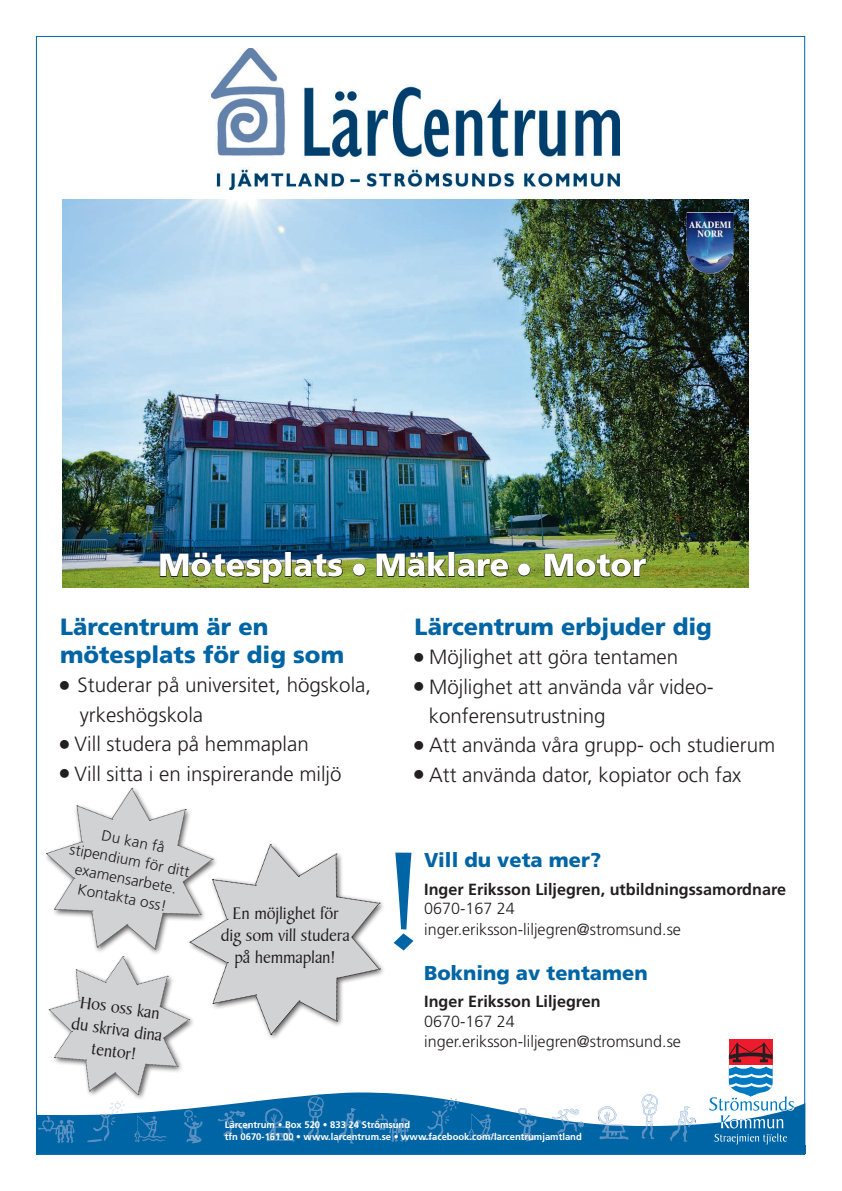
<style>
.page{position:relative;width:842px;height:1191px;background:#fff}
.page>*{position:absolute;margin:0;border:0;box-sizing:border-box;transform-origin:0 0}
.t1{font:149.8px "Baker Signet BT";color:#0065a4}
.t2{font:900 32px "Frutiger LT";color:#fff}
.t3{font:900 23.5px/28.2px "Frutiger LT";color:#0065a4}
.t4{font:300 20.6px/29.4px "Frutiger LT";color:#231f20}
.t5{font:900 20px "Frutiger LT";color:#0065a4}
.t6{font:18px/22.1px "Baker Signet BT";color:#231f20;text-align:center}
.t7{font:300 16.2px/21.1px "Frutiger LT";color:#231f20}
.t8{font:700 16.2px "Frutiger LT";color:#231f20}
.t9{font:300 15px/19px "Frutiger LT";color:#231f20;text-align:center}
.t10{font:700 9.6px/11.5px "Frutiger LT";color:#fff}
</style>
<div class="page">
<svg style="left:36px;top:1091px;width:769px;height:53px;fill:#0065a4"></svg>
<img style="left:183px;top:1109px;width:22px;height:34px">
<img style="left:217px;top:1110px;width:35px;height:27px">
<img style="left:264px;top:1108px;width:31px;height:34px">
<img style="left:87px;top:1100px;width:38px;height:42px">
<img style="left:307px;top:1097px;width:18px;height:44px">
<img style="left:38px;top:1115px;width:37px;height:29px">
<img style="left:336px;top:1107px;width:25px;height:37px">
<img style="left:134px;top:1115px;width:34px;height:28px">
<img style="left:516px;top:1115px;width:23px;height:26px">
<img style="left:551px;top:1123px;width:34px;height:12px">
<img style="left:598px;top:1125px;width:31px;height:15px">
<img style="left:420px;top:1098px;width:39px;height:42px">
<img style="left:641px;top:1126px;width:18px;height:13px">
<img style="left:372px;top:1113px;width:37px;height:29px">
<img style="left:670px;top:1125px;width:25px;height:17px">
<img style="left:468px;top:1113px;width:33px;height:28px">
<img style="left:516px;top:1107px;width:23px;height:8px">
<img style="left:551px;top:1108px;width:34px;height:15px">
<img style="left:598px;top:1106px;width:31px;height:19px">
<img style="left:641px;top:1094px;width:18px;height:32px">
<img style="left:670px;top:1105px;width:25px;height:20px">
<img style="left:442px;top:1098px;width:17px;height:3px">
<div style="left:36px;top:1144px;width:769px;height:9px;background:#0065a4"></div>
<div style="left:729px;top:1038px;width:44px;height:26px;background:#ee1b2c"></div>
<svg style="left:709px;top:1042px;width:85px;height:102px"></svg>
<img style="left:212px;top:48px;width:407px;height:141px">
<img style="left:63px;top:199px;width:685px;height:389px">
<img style="left:687px;top:212px;width:46px;height:61px">
<img style="left:160px;top:552px;width:122px;height:31px">
<div style="left:285px;top:552px;width:6px;height:24px;border:1px solid #231f20"></div>
<svg style="left:294px;top:554px;width:49px;height:23px"></svg>
<svg style="left:353px;top:563px;width:12px;height:13px"></svg>
<svg style="left:376px;top:552px;width:70px;height:25px;background:#5e763b"></svg>
<div style="left:448px;top:552px;width:6px;height:24px;border:1px solid #231f20"></div>
<svg style="left:457px;top:559px;width:52px;height:18px"></svg>
<svg style="left:518px;top:563px;width:12px;height:13px"></svg>
<svg style="left:544px;top:553px;width:102px;height:24px;background:#748630"></svg>
<div style="left:45px;top:953px;width:149px;height:147px;background:#fff"></div>
<svg style="left:43px;top:787px;width:341px;height:310px"></svg>
<h2 class="t2" style="left:158px;top:546px;width:489px">Mötesplats ■ Mäklare ■ Motor</h2>
<p class="t3" style="left:60px;top:612px;width:286px">Lärcentrum är en mötesplats för dig som</p>
<p class="t4" style="left:80px;top:671px;width:293px;text-indent:-20px">■ Studerar på universitet, högskola, yrkeshögskola</p>
<p class="t4" style="left:60px;top:729px;width:250px">■ Vill studera på hemmaplan</p>
<p class="t4" style="left:60px;top:759px;width:283px">■ Vill sitta i en inspirerande miljö</p>
<p class="t9" style="left:75px;top:820px;width:123px;rotate:11deg">Du kan få stipendium för ditt examensarbete.<br>Kontakta oss!</p>
<p class="t6" style="left:76px;top:990px;width:93px;rotate:8deg">Hos oss kan du skriva dina tentor!</p>
<p class="t6" style="left:221px;top:902px;width:131px">En möjlighet för dig som vill studera på hemmaplan!</p>
<p class="t3" style="left:415px;top:612px;width:299px">Lärcentrum erbjuder dig</p>
<p class="t4" style="left:415px;top:642px;width:265px">■ Möjlighet att göra tentamen</p>
<p class="t4" style="left:429px;top:672px;width:286px;text-indent:-14px">■ Möjlighet att använda vår video&shy;konferensutrustning</p>
<p class="t4" style="left:415px;top:731px;width:362px">■ Att använda våra grupp- och studierum</p>
<p class="t4" style="left:415px;top:760px;width:328px">■ Att använda dator, kopiator och fax</p>
<h1 class="t1" style="left:384px;top:811px;width:41px">!</h1>
<p class="t5" style="left:424px;top:847px;width:178px">Vill du veta mer?</p>
<p class="t8" style="left:424px;top:879px;width:363px">Inger Eriksson Liljegren, utbildningssamordnare</p>
<p class="t7" style="left:424px;top:898px;width:258px">0670-167 24 inger.eriksson-liljegren@stromsund.se</p>
<p class="t5" style="left:424px;top:961px;width:225px">Bokning av tentamen</p>
<p class="t8" style="left:424px;top:991px;width:178px">Inger Eriksson Liljegren</p>
<p class="t7" style="left:424px;top:1012px;width:258px;line-height:19.4px">0670-167 24 inger.eriksson-liljegren@stromsund.se</p>
<p class="t10" style="left:225px;top:1119px;width:359px">Lärcentrum • Box 520 • 833 24 Strömsund<br>tfn 0670-161 00 • www.larcentrum.se • www.facebook.com/larcentrumjamtland</p>
</div>
